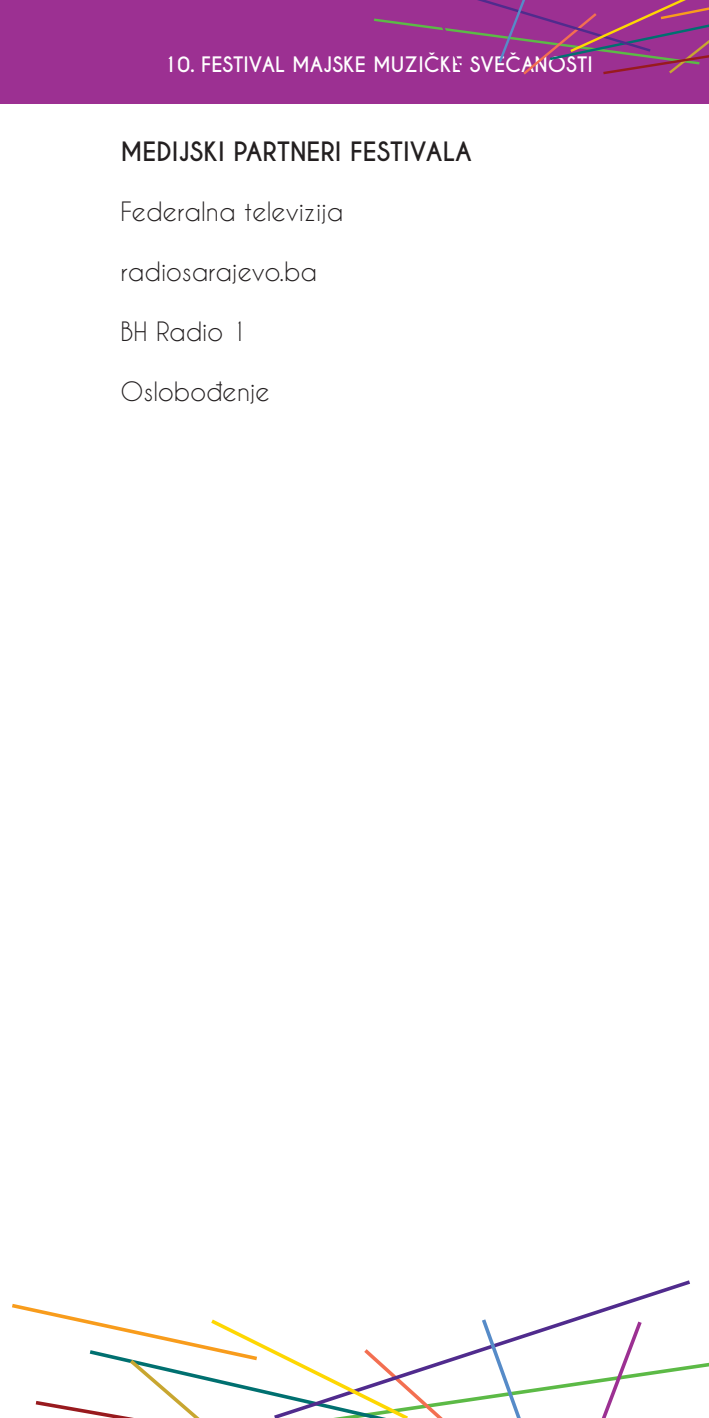
<style>
.page{position:relative;width:709px;height:1418px;background:#fff}
.page>*{position:absolute;margin:0;border:0;box-sizing:border-box;transform-origin:0 0}
.t1{font:25px "Caviar Dreams";color:#231f20}
.t2{font:700 25px "Caviar Dreams";color:#231f20}
.t3{font:700 20px "Caviar Dreams";color:#fff}
</style>
<div class="page">
<div style="left:0;top:0;width:709px;height:103px;background:#9c3092"></div>
<svg style="left:374px;top:0;width:335px;height:75px"></svg>
<svg style="left:626px;top:1280px;width:64px;height:21px"></svg>
<svg style="left:12px;top:1301px;width:697px;height:116px"></svg>
<p class="t3" style="left:164px;top:53px;width:430px">10. FESTIVAL MAJSKE MUZIČKE SVEČANOSTI</p>
<p class="t2" style="left:120px;top:137px;width:353px">MEDIJSKI PARTNERI FESTIVALA</p>
<p class="t1" style="left:120px;top:197px;width:224px">Federalna televizija</p>
<p class="t1" style="left:120px;top:257px;width:198px">radiosarajevo.ba</p>
<p class="t1" style="left:120px;top:317px;width:128px">BH Radio 1</p>
<p class="t1" style="left:120px;top:377px;width:151px">Oslobođenje</p>
</div>
